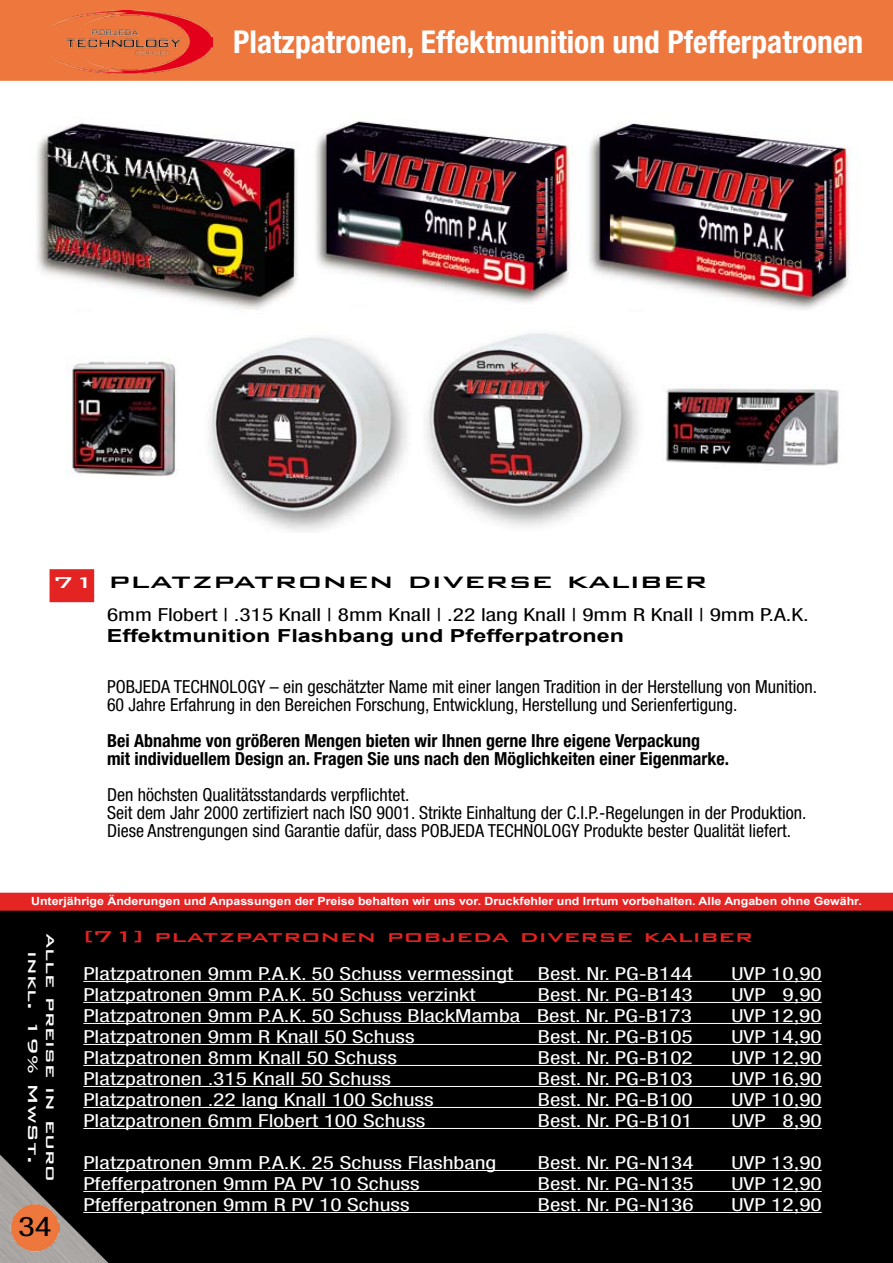
<style>
.page{position:relative;width:893px;height:1263px;background:#fff}
.page>*{position:absolute;margin:0;border:0;box-sizing:border-box;transform-origin:0 0}
.t1{font:700 condensed 31.5px "Helvetica Neue";color:#fff}
.t2{font:500 27px "Bank Gothic BT";color:#000;scale:1.3 1}
.t3{font:condensed 27px "Helvetica Neue";color:#000;scale:1.3 1}
.t4{font:500 21px "Bank Gothic BT";color:#e32121;scale:1.3 1}
.t5{font:condensed 18px "Helvetica Neue";color:#fff;scale:1.3 1}
.t6{font:condensed 18px/18px "Helvetica Neue";color:#000}
.t7{font:700 condensed 18px/18px "Helvetica Neue";color:#000}
.t8{font:condensed 18px "Helvetica Neue";color:#000;scale:1.3 1}
.t9{font:700 18px "Arial";color:#000;scale:1.3 1}
.t10{font:500 18px/18px "Bank Gothic BT";color:#fff;text-align:center;scale:1.3 1}
.t11{font:700 11.25px "Arial";color:#fff;scale:1.1 1}
.s1{font-size:21px;color:#fff}
.s2{color:#e32322}
</style>
<div class="page">
<div style="left:0;top:911px;width:893px;height:352px;background:#000"></div>
<hr style="left:83px;top:981px;width:739px;height:1px;background:#fff">
<hr style="left:83px;top:1002px;width:739px;height:1px;background:#fff">
<hr style="left:83px;top:1023px;width:739px;height:1px;background:#fff">
<hr style="left:83px;top:1044px;width:739px;height:1px;background:#fff">
<hr style="left:83px;top:1065px;width:739px;height:1px;background:#fff">
<hr style="left:83px;top:1086px;width:739px;height:1px;background:#fff">
<hr style="left:83px;top:1107px;width:739px;height:1px;background:#fff">
<hr style="left:83px;top:1128px;width:739px;height:1px;background:#fff">
<hr style="left:83px;top:1170px;width:739px;height:1px;background:#fff">
<hr style="left:83px;top:1191px;width:739px;height:1px;background:#fff">
<hr style="left:83px;top:1212px;width:739px;height:1px;background:#fff">
<img style="left:0;top:1150px;width:114px;height:113px">
<img style="left:11px;top:1203px;width:48px;height:48px">
<div style="left:50px;top:569px;width:44px;height:33px;background:#e42323"></div>
<div style="left:0;top:0;width:893px;height:81px;background:#ed773c"></div>
<img style="left:51px;top:11px;width:162px;height:64px">
<img style="left:36px;top:123px;width:262px;height:187px">
<img style="left:589px;top:123px;width:263px;height:187px">
<img style="left:316px;top:121px;width:254px;height:182px">
<img style="left:208px;top:337px;width:199px;height:194px">
<img style="left:426px;top:333px;width:213px;height:194px">
<img style="left:662px;top:384px;width:177px;height:82px">
<img style="left:67px;top:361px;width:109px;height:115px">
<div style="left:0;top:893px;width:893px;height:18px;background:#e42524"></div>
<h1 class="t1" style="left:233px;top:23px;width:632px">Platzpatronen, Effektmunition und Pfefferpatronen</h1>
<h2 class="t2" style="left:53px;top:566px;width:505px"><span class="s1">71</span> platzpatronen diverse kaliber</h2>
<p class="t8" style="left:107px;top:604px;width:541px">6mm Flobert | .315 Knall | 8mm Knall | .22 lang Knall | 9mm R Knall | 9mm P.A.K.</p>
<p class="t9" style="left:107px;top:624px;width:399px">Effektmunition Flashbang und Pfefferpatronen</p>
<p class="t6" style="left:107px;top:677px;width:712px">POBJEDA TECHNOLOGY – ein geschätzter Name mit einer langen Tradition in der Herstellung von Munition.<br>60 Jahre Erfahrung in den Bereichen Forschung, Entwicklung, Herstellung und Serienfertigung.</p>
<p class="t7" style="left:107px;top:731px;width:624px">Bei Abnahme von größeren Mengen bieten wir Ihnen gerne Ihre eigene Verpackung<br>mit individuellem Design an. Fragen Sie uns nach den Möglichkeiten einer Eigenmarke.</p>
<p class="t6" style="left:107px;top:785px;width:701px">Den höchsten Qualitätsstandards verpflichtet.<br>Seit dem Jahr 2000 zertifiziert nach ISO 9001. Strikte Einhaltung der C.I.P.-Regelungen in der Produktion.<br>Diese Anstrengungen sind Garantie dafür, dass POBJEDA TECHNOLOGY Produkte bester Qualität liefert.</p>
<p class="t11" style="left:31px;top:894px;width:757px">Unterjährige Änderungen und Anpassungen der Preise behalten wir uns vor. Druckfehler und Irrtum vorbehalten. Alle Angaben ohne Gewähr.</p>
<p class="t10" style="left:60px;top:933px;width:193px;rotate:90deg">alle preise in euro inkl. 19% MwSt.</p>
<h2 class="t3" style="left:18px;top:1210px;width:27px">34</h2>
<p class="t4" style="left:83px;top:925px;width:517px"><span class="s2">[71]</span> platzpatronen pobjeda diverse kaliber</p>
<p class="t5" style="left:83px;top:963px;width:332px">Platzpatronen 9mm P.A.K. 50 Schuss vermessingt</p>
<p class="t5" style="left:538px;top:963px;width:121px">Best. Nr. PG-B144</p>
<p class="t5" style="left:731px;top:963px;width:71px">UVP 10,90</p>
<p class="t5" style="left:83px;top:984px;width:303px">Platzpatronen 9mm P.A.K. 50 Schuss verzinkt</p>
<p class="t5" style="left:538px;top:984px;width:121px">Best. Nr. PG-B143</p>
<p class="t5" style="left:731px;top:984px;width:71px">UVP 9,90</p>
<p class="t5" style="left:83px;top:1005px;width:470px">Platzpatronen 9mm P.A.K. 50 Schuss BlackMamba Best. Nr. PG-B173</p>
<p class="t5" style="left:731px;top:1005px;width:71px">UVP 12,90</p>
<p class="t5" style="left:83px;top:1026px;width:256px">Platzpatronen 9mm R Knall 50 Schuss</p>
<p class="t5" style="left:538px;top:1026px;width:121px">Best. Nr. PG-B105</p>
<p class="t5" style="left:731px;top:1026px;width:71px">UVP 14,90</p>
<p class="t5" style="left:83px;top:1047px;width:243px">Platzpatronen 8mm Knall 50 Schuss</p>
<p class="t5" style="left:538px;top:1047px;width:121px">Best. Nr. PG-B102</p>
<p class="t5" style="left:731px;top:1047px;width:71px">UVP 12,90</p>
<p class="t5" style="left:83px;top:1068px;width:238px">Platzpatronen .315 Knall 50 Schuss</p>
<p class="t5" style="left:538px;top:1068px;width:121px">Best. Nr. PG-B103</p>
<p class="t5" style="left:731px;top:1068px;width:71px">UVP 16,90</p>
<p class="t5" style="left:83px;top:1089px;width:271px">Platzpatronen .22 lang Knall 100 Schuss</p>
<p class="t5" style="left:538px;top:1089px;width:121px">Best. Nr. PG-B100</p>
<p class="t5" style="left:731px;top:1089px;width:71px">UVP 10,90</p>
<p class="t5" style="left:83px;top:1110px;width:265px">Platzpatronen 6mm Flobert 100 Schuss</p>
<p class="t5" style="left:538px;top:1110px;width:121px">Best. Nr. PG-B101</p>
<p class="t5" style="left:731px;top:1110px;width:71px">UVP 8,90</p>
<p class="t5" style="left:83px;top:1152px;width:319px">Platzpatronen 9mm P.A.K. 25 Schuss Flashbang</p>
<p class="t5" style="left:538px;top:1152px;width:121px">Best. Nr. PG-N134</p>
<p class="t5" style="left:731px;top:1152px;width:71px">UVP 13,90</p>
<p class="t5" style="left:83px;top:1173px;width:260px">Pfefferpatronen 9mm PA PV 10 Schuss</p>
<p class="t5" style="left:538px;top:1173px;width:121px">Best. Nr. PG-N135</p>
<p class="t5" style="left:731px;top:1173px;width:71px">UVP 12,90</p>
<p class="t5" style="left:83px;top:1194px;width:252px">Pfefferpatronen 9mm R PV 10 Schuss</p>
<p class="t5" style="left:538px;top:1194px;width:121px">Best. Nr. PG-N136</p>
<p class="t5" style="left:731px;top:1194px;width:71px">UVP 12,90</p>
</div>
